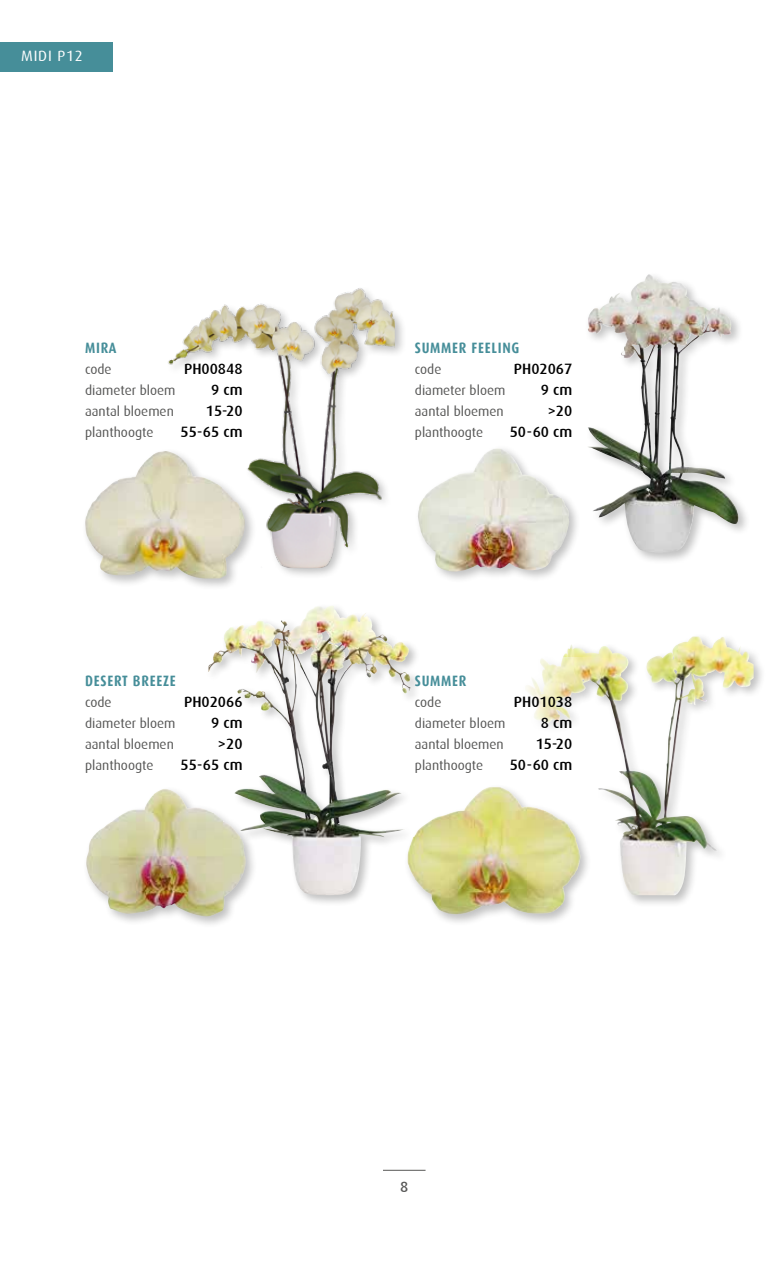
<style>
.page{position:relative;width:766px;height:1263px;background:#fff}
.page>*{position:absolute;margin:0;border:0;box-sizing:border-box;transform-origin:0 0}
.t1{font:500 15px "Dax";color:#000}
.t2{font:700 15px "Dax Condensed";letter-spacing:.05em;color:#468e99}
.t3{font:15px "Dax";letter-spacing:.05em;color:#fff}
.t4{font:500 15px "Dax";color:#575756}
.t5{font:13.5px "Dax";color:#575756}
</style>
<div class="page">
<hr style="left:383px;top:1170px;width:42px;height:1px;background:#575756">
<div style="left:521px;top:633px;width:244px;height:275px;background:#000;opacity:.25"></div>
<img style="left:612px;top:636px;width:80px;height:184px">
<svg style="left:521px;top:658px;width:71px;height:100px"></svg>
<div style="left:404px;top:783px;width:188px;height:143px;background:#000;opacity:.25"></div>
<img style="left:407px;top:786px;width:173px;height:128px">
<div style="left:166px;top:285px;width:241px;height:295px;background:#000;opacity:.25"></div>
<img style="left:166px;top:285px;width:228px;height:283px">
<div style="left:82px;top:448px;width:175px;height:143px;background:#000;opacity:.25"></div>
<img style="left:85px;top:451px;width:160px;height:128px">
<div style="left:584px;top:271px;width:166px;height:294px;background:#000;opacity:.25"></div>
<img style="left:587px;top:276px;width:59px;height:167px">
<div style="left:414px;top:445px;width:167px;height:139px;background:#000;opacity:.25"></div>
<img style="left:417px;top:448px;width:152px;height:124px">
<div style="left:205px;top:602px;width:216px;height:305px;background:#000;opacity:.25"></div>
<img style="left:208px;top:606px;width:122px;height:66px">
<div style="left:83px;top:785px;width:175px;height:143px;background:#000;opacity:.25"></div>
<img style="left:86px;top:789px;width:160px;height:127px">
<div style="left:0;top:43px;width:112px;height:29px;background:#468e99"></div>
<p class="t3" style="left:21px;top:48px;width:63px">MIDI P12</p>
<p class="t2" style="left:85px;top:339px;width:33px">MIRA</p>
<p class="t5" style="left:85px;top:362px;width:28px">code</p>
<p class="t1" style="left:184px;top:360px;width:60px">PH00848</p>
<p class="t5" style="left:85px;top:383px;width:92px">diameter bloem</p>
<p class="t1" style="left:211px;top:381px;width:33px">9 cm</p>
<p class="t5" style="left:85px;top:404px;width:90px">aantal bloemen</p>
<p class="t1" style="left:206px;top:402px;width:38px">15-20</p>
<p class="t5" style="left:85px;top:425px;width:70px">planthoogte</p>
<p class="t1" style="left:181px;top:423px;width:63px">55-65 cm</p>
<p class="t2" style="left:85px;top:673px;width:92px">DESERT BREEZE</p>
<p class="t5" style="left:85px;top:695px;width:28px">code</p>
<p class="t1" style="left:184px;top:693px;width:60px">PH02066</p>
<p class="t5" style="left:85px;top:716px;width:92px">diameter bloem</p>
<p class="t1" style="left:211px;top:714px;width:33px">9 cm</p>
<p class="t5" style="left:85px;top:737px;width:90px">aantal bloemen</p>
<p class="t1" style="left:218px;top:735px;width:26px">&gt;20</p>
<p class="t5" style="left:85px;top:758px;width:70px">planthoogte</p>
<p class="t1" style="left:181px;top:756px;width:63px">55-65 cm</p>
<p class="t2" style="left:415px;top:339px;width:106px">SUMMER FEELING</p>
<p class="t5" style="left:415px;top:362px;width:28px">code</p>
<p class="t1" style="left:514px;top:360px;width:60px">PH02067</p>
<p class="t5" style="left:415px;top:383px;width:92px">diameter bloem</p>
<p class="t1" style="left:541px;top:381px;width:33px">9 cm</p>
<p class="t5" style="left:415px;top:404px;width:90px">aantal bloemen</p>
<p class="t1" style="left:547px;top:402px;width:26px">&gt;20</p>
<p class="t5" style="left:415px;top:425px;width:70px">planthoogte</p>
<p class="t1" style="left:509px;top:423px;width:64px">50-60 cm</p>
<p class="t2" style="left:415px;top:673px;width:53px">SUMMER</p>
<p class="t5" style="left:415px;top:695px;width:28px">code</p>
<p class="t1" style="left:514px;top:693px;width:60px">PH01038</p>
<p class="t5" style="left:415px;top:716px;width:92px">diameter bloem</p>
<p class="t1" style="left:541px;top:714px;width:33px">8 cm</p>
<p class="t5" style="left:415px;top:737px;width:90px">aantal bloemen</p>
<p class="t1" style="left:535px;top:735px;width:38px">15-20</p>
<p class="t5" style="left:415px;top:758px;width:70px">planthoogte</p>
<p class="t1" style="left:509px;top:756px;width:64px">50-60 cm</p>
<p class="t4" style="left:400px;top:1178px;width:10px">8</p>
</div>
